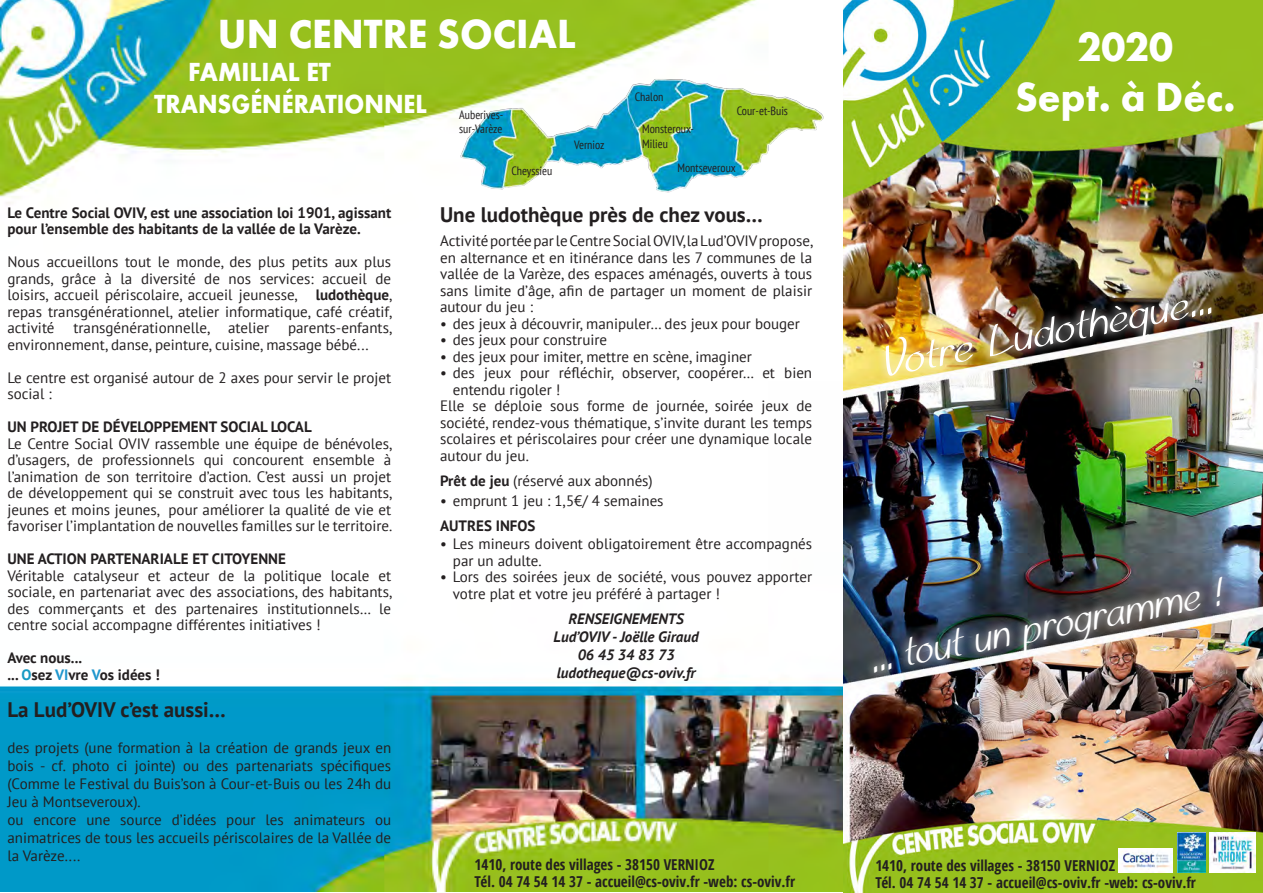
<style>
.page{position:relative;width:1263px;height:893px;background:#fff}
.page>*{position:absolute;margin:0;border:0;box-sizing:border-box;transform-origin:0 0}
.t1{font:45px "Veribo";color:#fff;scale:.88 1}
.t2{font:45px "Veribo";color:#fff}
.t3{font:42px "Futura T Bold";color:#fff;scale:.95 1}
.t4{font:27px "Futura T Bold";color:#fff;scale:.9 1}
.t5{font:27px "Futura T Bold";color:#fff;scale:.95 1}
.t6{font:700 21px "PT Sans";color:#231f20}
.t7{font:15px/16.5px "PT Sans";color:#231f20;text-align:justify}
.t8{font:700 15px/16.5px "PT Sans";color:#231f20}
.t9{font:700 condensed 15px "Open Sans";color:#231f20}
.t10{font:italic 700 15px "PT Sans";color:#231f20}
.t11{font:condensed 12px "PT Sans";color:#231f20}
.s1{font-weight:700}
.s2{color:#189ac3}
.s3{color:#1f96cd}
</style>
<div class="page">
<img style="left:0;top:0;width:843px;height:892px">
<img style="left:843px;top:0;width:420px;height:893px">
<img style="left:382px;top:0;width:517px;height:323px">
<img style="left:871px;top:267px;width:354px;height:131px">
<img style="left:859px;top:566px;width:381px;height:129px">
<img style="left:1209px;top:833px;width:46px;height:40px">
<img style="left:1177px;top:833px;width:28px;height:40px">
<img style="left:1118px;top:848px;width:55px;height:24px">
<p class="t3" style="left:218px;top:9px;width:378px">UN CENTRE SOCIAL</p>
<p class="t5" style="left:188px;top:56px;width:152px">FAMILIAL ET</p>
<p class="t4" style="left:154px;top:88px;width:305px">TRANSGÉNÉRATIONNEL</p>
<p class="t11" style="left:459px;top:107px;width:46px">Auberives-</p>
<p class="t11" style="left:459px;top:121px;width:45px">sur-Varèze</p>
<p class="t11" style="left:511px;top:163px;width:42px">Cheyssieu</p>
<p class="t11" style="left:574px;top:137px;width:32px">Vernioz</p>
<p class="t11" style="left:635px;top:89px;width:30px">Chalon</p>
<p class="t11" style="left:642px;top:121px;width:53px">Monsteroux-</p>
<p class="t11" style="left:642px;top:136px;width:27px">Milieu</p>
<p class="t11" style="left:677px;top:160px;width:60px">Montseveroux</p>
<p class="t11" style="left:737px;top:103px;width:53px">Cour-et-Buis</p>
<p class="t8" style="left:7px;top:204px;width:385px">Le Centre Social OVIV, est une association loi 1901, agissant pour l’ensemble des habitants de la vallée de la Varèze.</p>
<p class="t7" style="left:7px;top:253px;width:386px">Nous accueillons tout le monde, des plus petits aux plus grands, grâce à la diversité de nos services: accueil de loisirs, accueil périscolaire, accueil jeunesse, <span class="s1">ludothèque</span>, repas transgénérationnel, atelier informatique, café créatif, activité</p>
<p class="t7" style="left:73px;top:319px;width:197px">transgénérationnelle, atelier</p>
<p class="t7" style="left:7px;top:319px;width:386px;text-indent:281px">parents-enfants, environnement, danse, peinture, cuisine, massage bébé...</p>
<p class="t7" style="left:7px;top:369px;width:385px">Le centre est organisé autour de 2 axes pour servir le projet social :</p>
<p class="t8" style="left:7px;top:418px;width:306px">UN PROJET DE DÉVELOPPEMENT SOCIAL LOCAL</p>
<p class="t7" style="left:7px;top:435px;width:386px">Le Centre Social OVIV rassemble une équipe de bénévoles, d’usagers, de professionnels qui concourent ensemble à l’animation de son territoire d’action. C’est aussi un projet de développement qui se construit avec tous les habitants, jeunes et moins jeunes, pour améliorer la qualité de vie et favoriser l’implantation de nouvelles familles sur le territoire.</p>
<p class="t8" style="left:7px;top:550px;width:280px">UNE ACTION PARTENARIALE ET CITOYENNE</p>
<p class="t7" style="left:7px;top:567px;width:386px">Véritable catalyseur et acteur de la politique locale et sociale, en partenariat avec des associations, des habitants, des commerçants et des partenaires institutionnels… le centre social accompagne différentes initiatives !</p>
<p class="t8" style="left:7px;top:649px;width:76px">Avec nous...</p>
<p class="t8" style="left:7px;top:666px;width:154px">... <span class="s2">O</span>sez <span class="s3">VI</span>vre <span class="s3">V</span>os idées !</p>
<p class="t6" style="left:7px;top:696px;width:220px">La Lud’OVIV c’est aussi…</p>
<p class="t7" style="left:7px;top:739px;width:385px;line-height:18px">des projets (une formation à la création de grands jeux en bois - cf. photo ci jointe) ou des partenariats spécifiques (Comme le Festival du Buis’son à Cour-et-Buis ou les 24h du Jeu à Montseveroux).</p>
<p class="t7" style="left:7px;top:811px;width:385px;line-height:18px">ou encore une source d’idées pour les animateurs ou animatrices de tous les accueils périscolaires de la Vallée de la Varèze....</p>
<p class="t6" style="left:440px;top:201px;width:324px">Une ludothèque près de chez vous…</p>
<p class="t7" style="left:440px;top:232px;width:375px">Activité portée par le Centre Social OVIV, la Lud’OVIV propose, en alternance et en itinérance dans les 7 communes de la vallée de la Varèze, des espaces aménagés, ouverts à tous sans limite d’âge, afin de partager un moment de plaisir autour du jeu :</p>
<p class="t7" style="left:440px;top:315px;width:361px">• des jeux à découvrir, manipuler… des jeux pour bouger</p>
<p class="t7" style="left:440px;top:331px;width:169px">• des jeux pour construire</p>
<p class="t7" style="left:440px;top:348px;width:313px">• des jeux pour imiter, mettre en scène, imaginer</p>
<p class="t7" style="left:453px;top:364px;width:361px;text-indent:-13px">• des jeux pour réfléchir, observer, coopérer… et bien entendu rigoler !</p>
<p class="t7" style="left:440px;top:397px;width:374px">Elle se déploie sous forme de journée, soirée jeux de société, rendez-vous thématique, s’invite durant les temps scolaires et périscolaires pour créer une dynamique locale autour du jeu.</p>
<p class="t7" style="left:440px;top:472px;width:214px"><span class="s1">Prêt de jeu</span> (réservé aux abonnés)</p>
<p class="t7" style="left:440px;top:492px;width:225px">• emprunt 1 jeu : 1,5€/ 4 semaines</p>
<p class="t8" style="left:440px;top:517px;width:97px">AUTRES INFOS</p>
<p class="t7" style="left:453px;top:535px;width:361px;text-indent:-13px">• Les mineurs doivent obligatoirement être accompagnés par un adulte.</p>
<p class="t7" style="left:453px;top:568px;width:361px;text-indent:-13px">• Lors des soirées jeux de société, vous pouvez apporter votre plat et votre jeu préféré à partager !</p>
<p class="t10" style="left:568px;top:609px;width:117px">RENSEIGNEMENTS</p>
<p class="t10" style="left:554px;top:627px;width:147px">Lud’OVIV - Joëlle Giraud</p>
<p class="t10" style="left:578px;top:645px;width:98px">06 45 34 83 73</p>
<p class="t10" style="left:557px;top:663px;width:140px">ludotheque@cs-oviv.fr</p>
<p class="t9" style="left:474px;top:854px;width:241px">1410, route des villages - 38150 VERNIOZ</p>
<p class="t9" style="left:474px;top:871px;width:322px">Tél. 04 74 54 14 37 - accueil@cs-oviv.fr -web: cs-oviv.fr</p>
<p class="t3" style="left:1077px;top:22px;width:102px">2020</p>
<p class="t3" style="left:1015px;top:73px;width:234px">Sept. à Déc.</p>
<p class="t2" style="left:877px;top:340px;width:337px;rotate:-11deg">Votre Ludothèque...</p>
<p class="t1" style="left:866px;top:635px;width:408px;rotate:-11deg">... tout un programme !</p>
<p class="t9" style="left:875px;top:855px;width:241px">1410, route des villages - 38150 VERNIOZ</p>
<p class="t9" style="left:875px;top:872px;width:322px">Tél. 04 74 54 14 37 - accueil@cs-oviv.fr -web: cs-oviv.fr</p>
</div>
